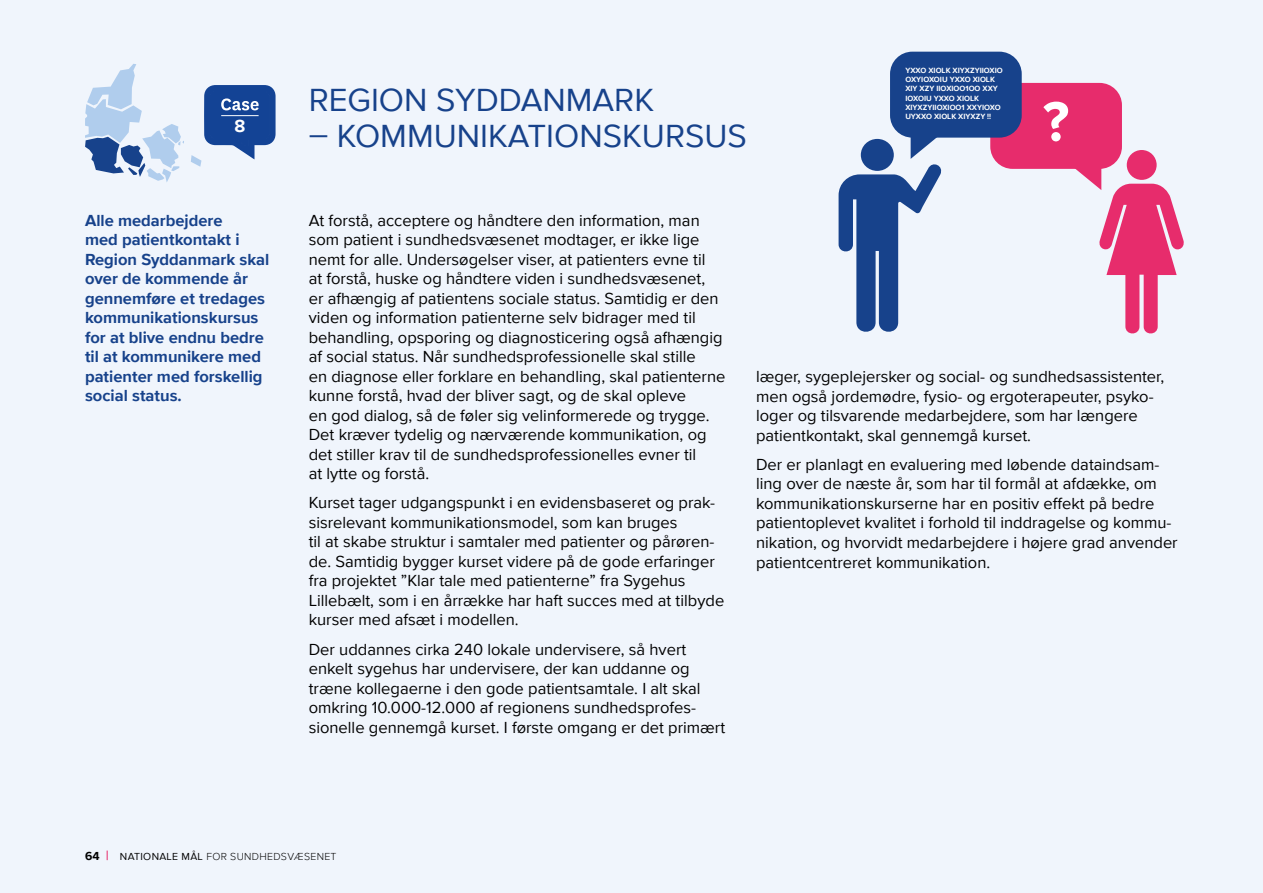
<style>
.page{position:relative;width:1263px;height:893px;background:#f0f5fc}
.page>*{position:absolute;margin:0;border:0;box-sizing:border-box;transform-origin:0 0}
.t1{font:700 57.9px "Proxima Nova";color:#fff}
.t2{font:33px "Proxima Nova";color:#17428b}
.t3{font:33px "Proxima Nova Regular 2";color:#17428b}
.t4{font:700 18px "Proxima Nova";color:#fff}
.t5{font:16.5px/19.5px "Proxima Nova Regular 2";color:#000}
.t6{font:16.5px/19.5px "Proxima Nova Bold 2";color:#17428b}
.t7{font:700 12px "Proxima Nova";color:#000}
.t8{font:300 10.5px "Proxima Nova";letter-spacing:.03em;color:#000}
.t9{font:700 7.8px/9.3px "Proxima Nova";color:#fff}
.s1{font-family:"Proxima Nova";font-weight:700}
.s2{font-family:"Proxima Nova"}
.s3{font-family:"Proxima Nova Regular 2";font-weight:400}
</style>
<div class="page">
<svg style="left:85px;top:64px;width:99px;height:118px"></svg>
<svg style="left:191px;top:85px;width:85px;height:82px"></svg>
<div style="left:990px;top:83px;width:132px;height:86px;background:#e72c6c;border-radius:22px"></div>
<div style="left:890px;top:52px;width:132px;height:86px;background:#17428b;border-radius:22px"></div>
<svg style="left:838px;top:130px;width:106px;height:202px"></svg>
<div style="left:1127px;top:150px;width:29px;height:30px;background:#e72c6c;border-radius:50%"></div>
<svg style="left:1071px;top:161px;width:113px;height:173px"></svg>
<h2 class="t4" style="left:234px;top:113px;width:12px">8</h2>
<h2 class="t3" style="left:309px;top:76px;width:347px">REGION SYDDANMARK</h2>
<h2 class="t2" style="left:309px;top:112px;width:440px">– KOMMUNIKATIONSKURSUS</h2>
<p class="t9" style="left:905px;top:65px;width:99px">YXXO XIOLK XIYXZYIIOXIO<br>OXYIOXOIU YXXO XIOLK<br>XIY XZY IIOXIOO1OO XXY<br>IOXOIU YXXO XIOLK<br>XIYXZYIIOXIOO1 XXYIOXO<br>UYXXO XIOLK XIYXZY !!</p>
<h1 class="t1" style="left:1043px;top:78px;width:28px">?</h1>
<p class="t6" style="left:85px;top:210px;width:186px">Alle medarbejdere<br>med patientkontakt i<br>Region Syddanmark skal over de kommende år gennemføre et tredages <span class="s1">kommunikationskursus </span>for at blive endnu bedre til at kommunikere med patienter med forskellig social status.</p>
<p class="t5" style="left:309px;top:210px;width:418px">At forstå, acceptere og håndtere den information, man som patient i sundhedsvæsenet modtager, er ikke lige nemt for alle. Undersøgelser viser, at patienters evne til<br>at forstå, huske og håndtere viden i sundhedsvæsenet,<br><span class="s2">er afhængig af patientens sociale status. Samtidig er den </span>viden og information patienterne selv bidrager med til <span class="s2">behandling, opsporing og diagnosticering også afhængig </span>af social status. Når sundhedsprofessionelle skal stille<br>en diagnose eller forklare en behandling, skal patienterne kunne forstå, hvad der bliver sagt, og de skal opleve<br>en god dialog, så de føler sig velinformerede og trygge.<br>Det kræver tydelig og nærværende kommunikation, og det stiller krav til de sundhedsprofessionelles evner til<br>at lytte og forstå.</p>
<p class="t5" style="left:309px;top:492px;width:417px">Kurset tager udgangspunkt i en evidensbaseret og prak&shy;sisrelevant kommunikationsmodel, som kan bruges<br>til at skabe struktur i samtaler med patienter og pårøren&shy;de. Samtidig bygger kurset videre på de gode erfaringer fra projektet ”Klar tale med patienterne” fra Sygehus Lillebælt, som i en årrække har haft succes med at tilbyde kurser med afsæt i modellen.</p>
<p class="t5" style="left:309px;top:639px;width:418px">Der uddannes cirka 240 lokale undervisere, så hvert enkelt sygehus har undervisere, der kan uddanne og træne kollegaerne i den gode patientsamtale. I alt skal omkring 10.000-12.000 af regionens sundhedsprofes&shy;sionelle gennemgå kurset. I første omgang er det primært</p>
<p class="t5" style="left:756px;top:366px;width:409px">læger, sygeplejersker og social- og sundhedsassistenter, men også jordemødre, fysio- og ergoterapeuter, psyko&shy;loger og tilsvarende medarbejdere, som har længere patientkontakt, skal gennemgå kurset.</p>
<p class="t5" style="left:756px;top:454px;width:423px">Der er planlagt en evaluering med løbende dataindsam&shy;ling over de næste år, som har til formål at afdække, om <span class="s2">kommunikationskurserne har en positiv effekt på bedre </span>patientoplevet kvalitet i forhold til inddragelse og kommu&shy;nikation, og hvorvidt medarbejdere i højere grad anvender patientcentreret kommunikation.</p>
<p class="t7" style="left:85px;top:847px;width:16px">64</p>
<p class="t8" style="left:120px;top:848px;width:218px"><span class="s3">NATIONALE MÅL</span> FOR SUNDHEDSVÆSENET</p>
</div>
